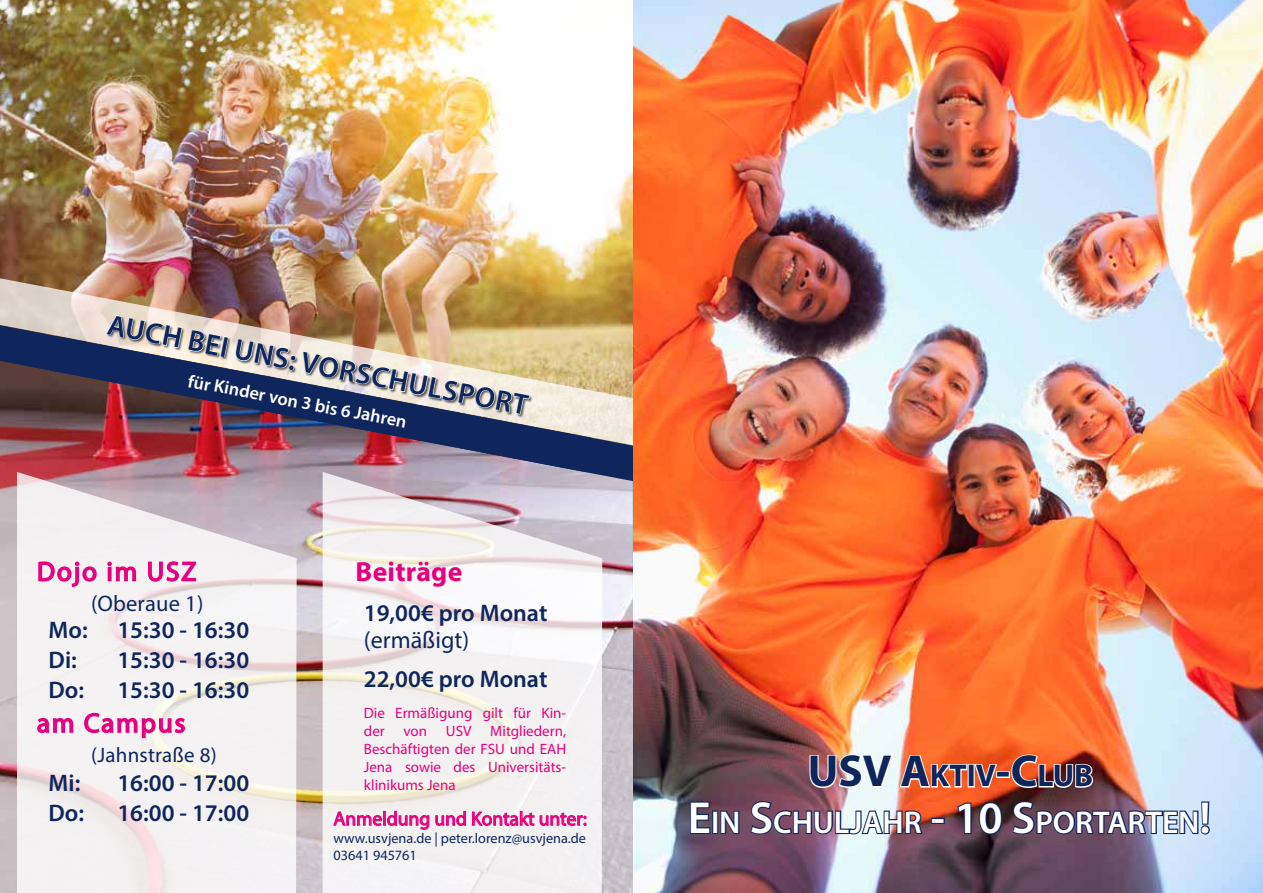
<style>
.page{position:relative;width:1263px;height:893px;background:#fff}
.page>*{position:absolute;margin:0;border:0;box-sizing:border-box;transform-origin:0 0}
.t1{font:600 31.5px "Myriad Pro";color:#fff}
.t2{font:700 31.5px "Myriad Pro";color:#0f265c}
.t3{font:600 29.1px "Myriad Pro";color:#0f265c}
.t4{font:700 27.75px "Myriad Pro";letter-spacing:.01em;color:#e6007d}
.t5{font:27px "Myriad Pro";letter-spacing:.07em;color:#e6007d}
.t6{font:600 24px/30px "Myriad Pro";color:#0f265c}
.t7{font:24px "Myriad Pro";color:#0f265c}
.t8{font:22.5px "Myriad Pro";letter-spacing:.01em;color:#0f265c}
.t9{font:21px "Myriad Pro";letter-spacing:.01em;color:#0f265c}
.t10{font:19.5px "Myriad Pro";color:#e6007d}
.t11{font:600 18.15px "Myriad Pro";color:#fff}
.t12{font:15px/18px "Myriad Pro";color:#e6007d}
.t13{font:14.25px/17.1px "Myriad Pro";color:#0f265c}
.s1{font-size:45px}
</style>
<div class="page">
<img style="left:0;top:472px;width:634px;height:421px">
<img style="left:0;top:0;width:634px;height:277px">
<img style="left:0;top:277px;width:634px;height:59px">
<svg style="left:297px;top:336px;width:337px;height:148px;background:#b1a699"></svg>
<img style="left:634px;top:0;width:629px;height:893px">
<svg style="left:689px;top:800px;width:22px;height:35px"></svg>
<div style="left:712px;top:810px;width:6px;height:24px;border:2px solid #0f265c"></div>
<svg style="left:719px;top:809px;width:22px;height:30px"></svg>
<img style="left:749px;top:797px;width:176px;height:39px">
<div style="left:931px;top:818px;width:14px;height:6px;border:2px solid #0f265c"></div>
<svg style="left:956px;top:801px;width:47px;height:35px;background:#452e3e"></svg>
<svg style="left:1011px;top:797px;width:200px;height:42px;background:#68617d"></svg>
<img style="left:808px;top:753px;width:191px;height:36px">
<div style="left:996px;top:771px;width:14px;height:7px;border:2px solid #fff"></div>
<svg style="left:1010px;top:753px;width:84px;height:36px"></svg>
<svg style="left:17px;top:472px;width:280px;height:421px;fill:#f4f1f2"></svg>
<svg style="left:37px;top:561px;width:60px;height:27px"></svg>
<svg style="left:107px;top:562px;width:30px;height:20px"></svg>
<svg style="left:147px;top:560px;width:50px;height:22px"></svg>
<svg style="left:36px;top:717px;width:38px;height:17px"></svg>
<svg style="left:83px;top:682px;width:103px;height:103px"></svg>
<img style="left:0;top:325px;width:591px;height:147px">
<div style="left:106px;top:314px;width:427px;height:104px;background:#000;opacity:.6"></div>
<svg style="left:105px;top:314px;width:191px;height:66px;background:#a39ea3"></svg>
<svg style="left:302px;top:351px;width:228px;height:64px;background:#b3b1ad"></svg>
<svg style="left:323px;top:472px;width:279px;height:421px;fill:#f3f1f2"></svg>
<svg style="left:333px;top:804px;width:96px;height:32px"></svg>
<svg style="left:435px;top:804px;width:31px;height:28px"></svg>
<svg style="left:472px;top:811px;width:62px;height:21px"></svg>
<svg style="left:540px;top:809px;width:46px;height:23px"></svg>
<h2 class="t3" style="left:111px;top:306px;width:429px;rotate:11deg">AUCH BEI UNS: VORSCHULSPORT</h2>
<p class="t11" style="left:191px;top:369px;width:224px;rotate:11deg">für Kinder von 3 bis 6 Jahren</p>
<h3 class="t5" style="left:37px;top:555px;width:161px">Dojo im USZ</h3>
<h3 class="t8" style="left:91px;top:589px;width:114px">(Oberaue 1)</h3>
<h3 class="t6" style="left:49px;top:614px;width:202px">Mo: 15:30 - 16:30<br>Di:</h3>
<h3 class="t6" style="left:117px;top:644px;width:133px">15:30 - 16:30</h3>
<h3 class="t6" style="left:49px;top:674px;width:37px">Do:</h3>
<h3 class="t6" style="left:117px;top:674px;width:133px">15:30 - 16:30</h3>
<h3 class="t5" style="left:37px;top:706px;width:150px">am Campus</h3>
<h3 class="t9" style="left:91px;top:742px;width:127px">(Jahnstraße 8)</h3>
<h3 class="t6" style="left:49px;top:767px;width:33px">Mi:</h3>
<h3 class="t6" style="left:117px;top:767px;width:133px">16:00 - 17:00</h3>
<h3 class="t6" style="left:49px;top:797px;width:37px">Do:</h3>
<h3 class="t6" style="left:117px;top:797px;width:133px">16:00 - 17:00</h3>
<h3 class="t4" style="left:355px;top:554px;width:108px">Beiträge</h3>
<h3 class="t6" style="left:364px;top:597px;width:185px">19,00€ pro Monat</h3>
<h3 class="t7" style="left:364px;top:625px;width:107px">(ermäßigt)</h3>
<h3 class="t6" style="left:364px;top:663px;width:185px">22,00€ pro Monat</h3>
<p class="t12" style="left:364px;top:704px;width:204px">Die Ermäßigung gilt für Kin&shy;der</p>
<p class="t12" style="left:364px;top:722px;width:204px;text-align:justify;text-indent:126px">Mitgliedern, Beschäftigten der FSU und EAH Jena sowie des Universitäts&shy;klinikums Jena</p>
<p class="t12" style="left:404px;top:722px;width:25px">von</p>
<p class="t12" style="left:446px;top:722px;width:27px">USV</p>
<h3 class="t10" style="left:333px;top:807px;width:255px">Anmeldung und Kontakt unter:</h3>
<p class="t13" style="left:333px;top:830px;width:254px">www.usvjena.de | peter.lorenz@usvjena.de<br>03641 945761</p>
<h1 class="t2" style="left:808px;top:755px;width:287px"><span class="s1">USV A</span>ktiv<span class="s1">-C</span>lub</h1>
<h1 class="t1" style="left:688px;top:802px;width:525px"><span class="s1">E</span>IN <span class="s1">S</span>CHULJAHR <span class="s1">- 10 S</span>PORTARTEN<span class="s1">!</span></h1>
</div>
